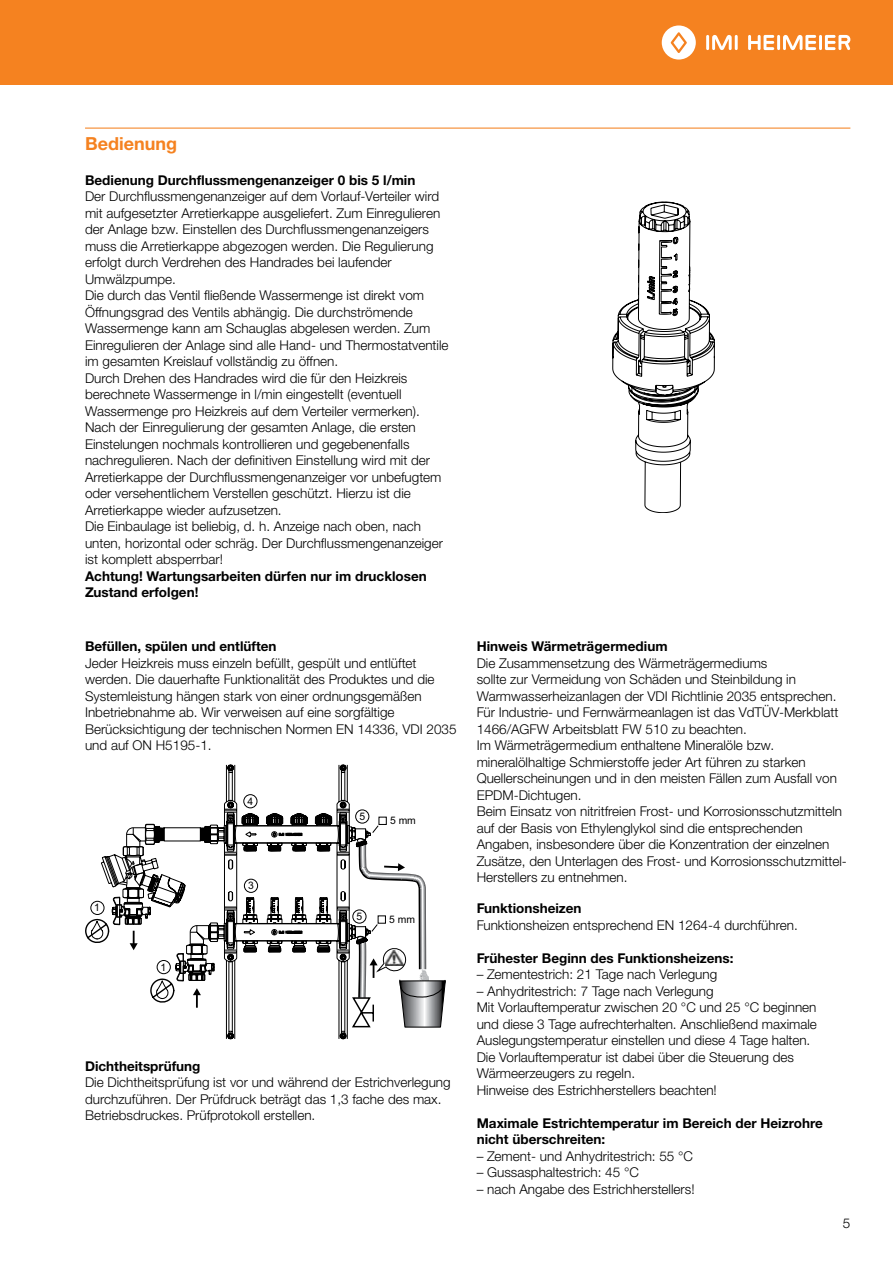
<style>
.page{position:relative;width:893px;height:1263px;background:#fff}
.page>*{position:absolute;margin:0;border:0;box-sizing:border-box;transform-origin:0 0}
.t1{font:700 18px "Helvetica Neue LTW1 G";color:#f58220}
.t2{font:300 13.5px/16.5px "Helvetica Neue LTW1 G";color:#000}
.t3{font:700 13.5px/16.5px "Helvetica Neue LTW1 G";color:#000}
.t4{font:10.35px "Arial";color:#000}
</style>
<div class="page">
<div style="left:0;top:0;width:893px;height:85px;background:#f58220"></div>
<hr style="left:706px;top:35px;width:3px;height:15px;background:#fff">
<hr style="left:735px;top:35px;width:3px;height:15px;background:#fff">
<svg style="left:712px;top:35px;width:20px;height:15px"></svg>
<svg style="left:662px;top:25px;width:34px;height:35px"></svg>
<hr style="left:777px;top:35px;width:3px;height:15px;background:#fff">
<svg style="left:748px;top:35px;width:26px;height:15px"></svg>
<hr style="left:819px;top:35px;width:3px;height:15px;background:#fff">
<svg style="left:783px;top:35px;width:33px;height:15px"></svg>
<svg style="left:825px;top:35px;width:25px;height:15px"></svg>
<hr style="left:85px;top:128px;width:765px;height:1px;background:#f58220">
<svg style="left:613px;top:202px;width:102px;height:311px"></svg>
<svg style="left:224px;top:765px;width:126px;height:274px"></svg>
<svg style="left:85px;top:809px;width:361px;height:219px"></svg>
<div style="left:355px;top:809px;width:14px;height:14px;border:1px solid #000;border-radius:50%"></div>
<div style="left:352px;top:909px;width:14px;height:14px;border:1px solid #000;border-radius:50%"></div>
<h1 class="t1" style="left:85px;top:132px;width:93px">Bedienung</h1>
<p class="t3" style="left:85px;top:172px;width:332px">Bedienung Durchflussmengenanzeiger 0 bis 5 l/min</p>
<p class="t2" style="left:85px;top:188px;width:365px">Der Durchflussmengenanzeiger auf dem Vorlauf-Verteiler wird mit aufgesetzter Arretierkappe ausgeliefert. Zum Einregulieren der Anlage bzw. Einstellen des Durchflussmengenanzeigers muss die Arretierkappe abgezogen werden. Die Regulierung erfolgt durch Verdrehen des Handrades bei laufender Umwälzpumpe.<br>Die durch das Ventil fließende Wassermenge ist direkt vom Öffnungsgrad des Ventils abhängig. Die durchströmende Wassermenge kann am Schauglas abgelesen werden. Zum Einregulieren der Anlage sind alle Hand- und Thermostatventile im gesamten Kreislauf vollständig zu öffnen.<br>Durch Drehen des Handrades wird die für den Heizkreis berechnete Wassermenge in l/min eingestellt (eventuell Wassermenge pro Heizkreis auf dem Verteiler vermerken).<br>Nach der Einregulierung der gesamten Anlage, die ersten Einstelungen nochmals kontrollieren und gegebenenfalls nachregulieren. Nach der definitiven Einstellung wird mit der Arretierkappe der Durchflussmengenanzeiger vor unbefugtem oder versehentlichem Verstellen geschützt. Hierzu ist die Arretierkappe wieder aufzusetzen.<br>Die Einbaulage ist beliebig, d. h. Anzeige nach oben, nach unten, horizontal oder schräg. Der Durchflussmengenanzeiger ist komplett absperrbar!</p>
<p class="t3" style="left:85px;top:568px;width:343px">Achtung! Wartungsarbeiten dürfen nur im drucklosen<br>Zustand erfolgen!</p>
<p class="t3" style="left:85px;top:638px;width:193px">Befüllen, spülen und entlüften</p>
<p class="t2" style="left:85px;top:655px;width:373px">Jeder Heizkreis muss einzeln befüllt, gespült und entlüftet werden. Die dauerhafte Funktionalität des Produktes und die Systemleistung hängen stark von einer ordnungsgemäßen Inbetriebnahme ab. Wir verweisen auf eine sorgfältige Berücksichtigung der technischen Normen EN 14336, VDI 2035 und auf ON H5195-1.</p>
<p class="t4" style="left:94px;top:901px;width:7px">1</p>
<p class="t4" style="left:161px;top:960px;width:7px">1</p>
<p class="t4" style="left:248px;top:794px;width:7px">4</p>
<p class="t4" style="left:248px;top:878px;width:7px">3</p>
<p class="t4" style="left:359px;top:809px;width:7px">5</p>
<p class="t4" style="left:390px;top:813px;width:27px">5 mm</p>
<p class="t4" style="left:356px;top:909px;width:7px">5</p>
<p class="t4" style="left:389px;top:912px;width:27px">5 mm</p>
<p class="t3" style="left:85px;top:1057px;width:117px">Dichtheitsprüfung</p>
<p class="t2" style="left:85px;top:1074px;width:367px">Die Dichtheitsprüfung ist vor und während der Estrichverlegung durchzuführen. Der Prüfdruck beträgt das 1,3 fache des max.<br>Betriebsdruckes. Prüfprotokoll erstellen.</p>
<p class="t3" style="left:477px;top:638px;width:192px">Hinweis Wärmeträgermedium</p>
<p class="t2" style="left:477px;top:655px;width:372px">Die Zusammensetzung des Wärmeträgermediums<br>sollte zur Vermeidung von Schäden und Steinbildung in Warmwasserheizanlagen der VDI Richtlinie 2035 entsprechen.<br>Für Industrie- und Fernwärmeanlagen ist das VdTÜV-Merkblatt 1466/AGFW Arbeitsblatt FW 510 zu beachten.<br>Im Wärmeträgermedium enthaltene Mineralöle bzw. mineralölhaltige Schmierstoffe jeder Art führen zu starken Quellerscheinungen und in den meisten Fällen zum Ausfall von EPDM-Dichtugen.<br>Beim Einsatz von nitritfreien Frost- und Korrosionsschutzmitteln auf der Basis von Ethylenglykol sind die entsprechenden Angaben, insbesondere über die Konzentration der einzelnen Zusätze, den Unterlagen des Frost- und Korrosionsschutzmittel-Herstellers zu entnehmen.</p>
<p class="t3" style="left:477px;top:900px;width:106px">Funktionsheizen</p>
<p class="t2" style="left:477px;top:916px;width:323px">Funktionsheizen entsprechend EN 1264-4 durchführen.</p>
<p class="t3" style="left:477px;top:949px;width:258px">Frühester Beginn des Funktionsheizens:</p>
<p class="t2" style="left:477px;top:966px;width:242px">– Zementestrich: 21 Tage nach Verlegung</p>
<p class="t2" style="left:477px;top:982px;width:342px">– Anhydritestrich: 7 Tage nach Verlegung<br>Mit Vorlauftemperatur zwischen 20 °C und 25 °C beginnen und diese 3 Tage aufrechterhalten. Anschließend maximale Auslegungstemperatur einstellen und diese 4 Tage halten.<br>Die Vorlauftemperatur ist dabei über die Steuerung des Wärmeerzeugers zu regeln.<br>Hinweise des Estrichherstellers beachten!</p>
<p class="t3" style="left:477px;top:1114px;width:348px">Maximale Estrichtemperatur im Bereich der Heizrohre nicht überschreiten:</p>
<p class="t2" style="left:477px;top:1147px;width:218px">– Zement- und Anhydritestrich: 55 °C</p>
<p class="t2" style="left:477px;top:1164px;width:164px">– Gussasphaltestrich: 45 °C</p>
<p class="t2" style="left:477px;top:1180px;width:219px">– nach Angabe des Estrichherstellers!</p>
<p class="t2" style="left:843px;top:1215px;width:9px">5</p>
</div>
